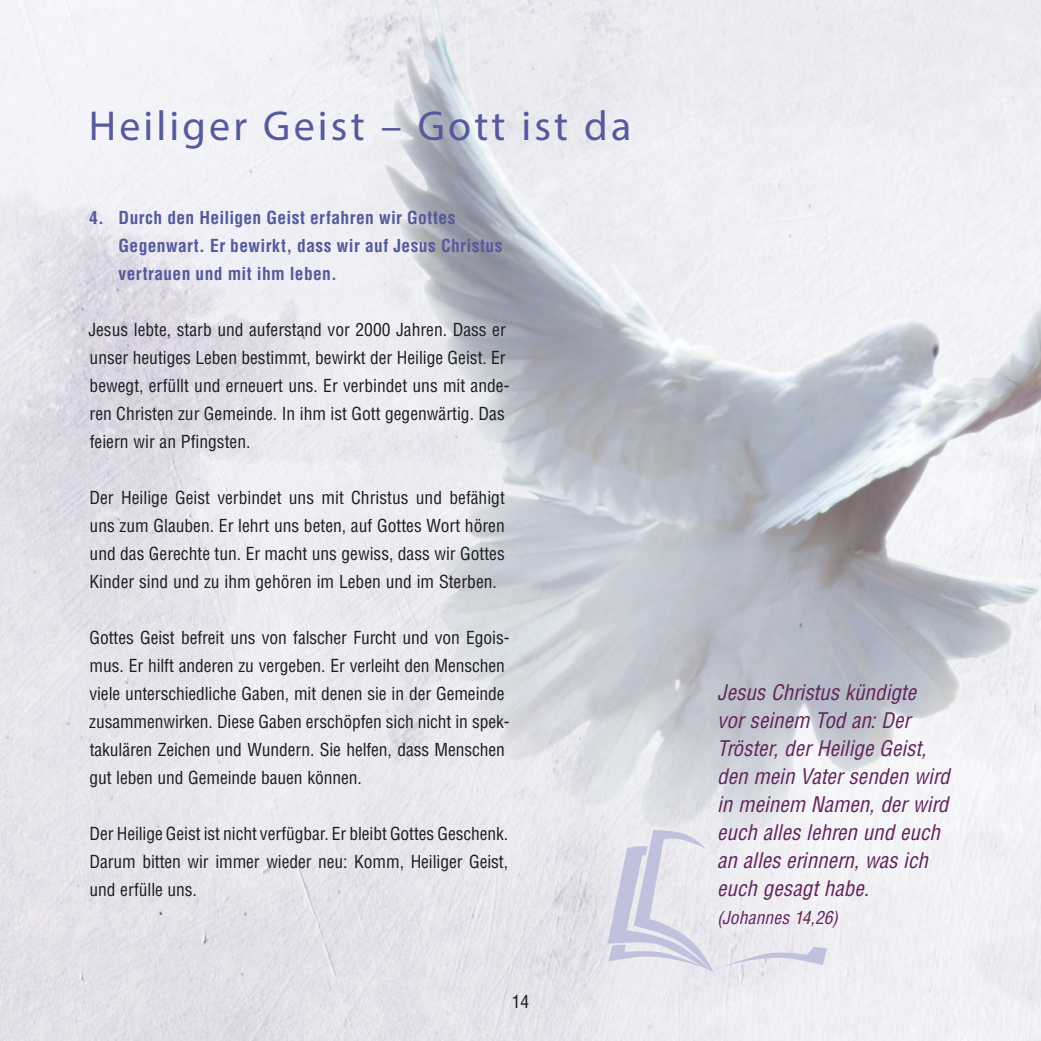
<style>
.page{position:relative;width:1041px;height:1041px;background:#fff}
.page>*{position:absolute;margin:0;border:0;box-sizing:border-box;transform-origin:0 0}
.Headline{font:42px "Myriad Pro";letter-spacing:.075em;color:#545a9b}
.Zitat{font:italic condensed 21px/28px "Helvetica LT Std";letter-spacing:.005em;color:#61235b}
.t1{font:condensed 17.5px/28px "Helvetica LT Std";letter-spacing:-.005em;color:#1b1c20}
.Subhead{font:700 condensed 17.5px/28px "Helvetica LT Std";letter-spacing:.02em;color:#545a9b}
.Zitat-2{font:italic condensed 17.5px "Helvetica LT Std";letter-spacing:.005em;color:#61235b}
</style>
<div class="page">
<img style="left:0;top:0;width:1041px;height:1041px">
<img style="left:297px;top:0;width:744px;height:926px">
<svg style="left:600px;top:830px;width:231px;height:143px"></svg>
<p class="Headline" style="left:89px;top:100px;width:544px">Heiliger Geist – Gott ist da</p>
<p class="Subhead" style="left:119px;top:203px;width:385px;text-indent:-30px">4. Durch den Heiligen Geist erfahren wir Gottes<br>Gegenwart. Er bewirkt, dass wir auf Jesus Christus vertrauen und mit ihm leben.</p>
<p class="t1" style="left:88px;top:315px;width:423px">Jesus lebte, starb und auferstand vor 2000 Jahren. Dass er unser heutiges Leben bestimmt, bewirkt der Heilige Geist. Er bewegt, erfüllt und erneuert uns. Er verbindet uns mit ande&shy;ren Christen zur Gemeinde. In ihm ist Gott gegenwärtig. Das feiern wir an Pfingsten.</p>
<p class="t1" style="left:89px;top:483px;width:417px;text-align:justify">Der Heilige Geist verbindet uns mit Christus und befähigt uns zum Glauben. Er lehrt uns beten, auf Gottes Wort hören und das Gerechte tun. Er macht uns gewiss, dass wir Gottes Kinder sind und zu ihm gehören im Leben und im Sterben.</p>
<p class="t1" style="left:89px;top:623px;width:422px">Gottes Geist befreit uns von falscher Furcht und von Egois&shy;mus. Er hilft anderen zu vergeben. Er verleiht den Menschen viele unterschiedliche Gaben, mit denen sie in der Gemeinde zusammenwirken. Diese Gaben erschöpfen sich nicht in spek&shy;takulären Zeichen und Wundern. Sie helfen, dass Menschen gut leben und Gemeinde bauen können.</p>
<p class="t1" style="left:90px;top:819px;width:420px;text-align:justify">Der Heilige Geist ist nicht verfügbar. Er bleibt Gottes Geschenk.<br>Darum bitten wir immer wieder neu: Komm, Heiliger Geist, und erfülle uns.</p>
<p class="t1" style="left:512px;top:987px;width:19px">14</p>
<p class="Zitat" style="left:717px;top:679px;width:234px">Jesus Christus kündigte<br>vor seinem Tod an: Der<br>Tröster, der Heilige Geist, den mein Vater senden wird in meinem Namen, der wird euch alles lehren und euch an alles erinnern, was ich euch gesagt habe.</p>
<p class="Zitat-2" style="left:717px;top:907px;width:122px">(Johannes 14,26)</p>
</div>
